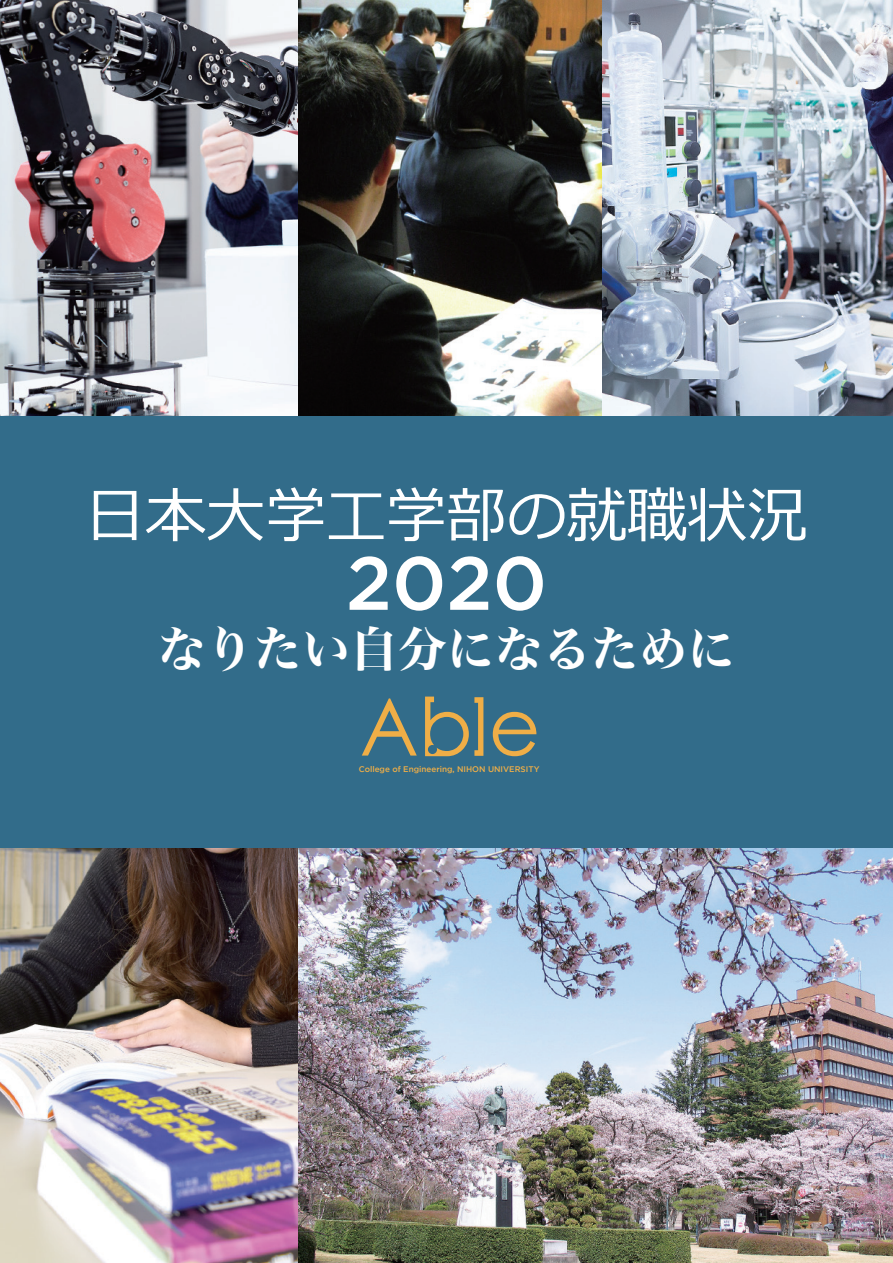
<style>
.page{position:relative;width:893px;height:1263px;background:#fff}
.page>*{position:absolute;margin:0;border:0;box-sizing:border-box;transform-origin:0 0}
.t1{font:500 75.3px "Gotham";color:#fff}
.t2{font:60.15px "Meiryo";color:#fff}
.t3{font:48.15px "Hiragino Min W7 90 msp RKSJ H";color:#fff}
.t4{font:500 8.1px "Gotham";color:#efae47}
</style>
<div class="page">
<img style="left:0;top:0;width:893px;height:416px">
<div style="left:0;top:416px;width:893px;height:433px;background:#326c8a"></div>
<img style="left:0;top:849px;width:893px;height:414px">
<svg style="left:362px;top:698px;width:55px;height:57px"></svg>
<svg style="left:493px;top:712px;width:43px;height:44px"></svg>
<svg style="left:425px;top:696px;width:58px;height:60px"></svg>
<h2 class="t2" style="left:85px;top:474px;width:724px">日本大学工学部の就職状況</h2>
<h1 class="t1" style="left:346px;top:540px;width:203px">2020</h1>
<h3 class="t3" style="left:158px;top:624px;width:579px">なりたい自分になるために</h3>
<p class="t4" style="left:359px;top:764px;width:182px">College of Engineering, NIHON UNIVERSITY</p>
</div>
